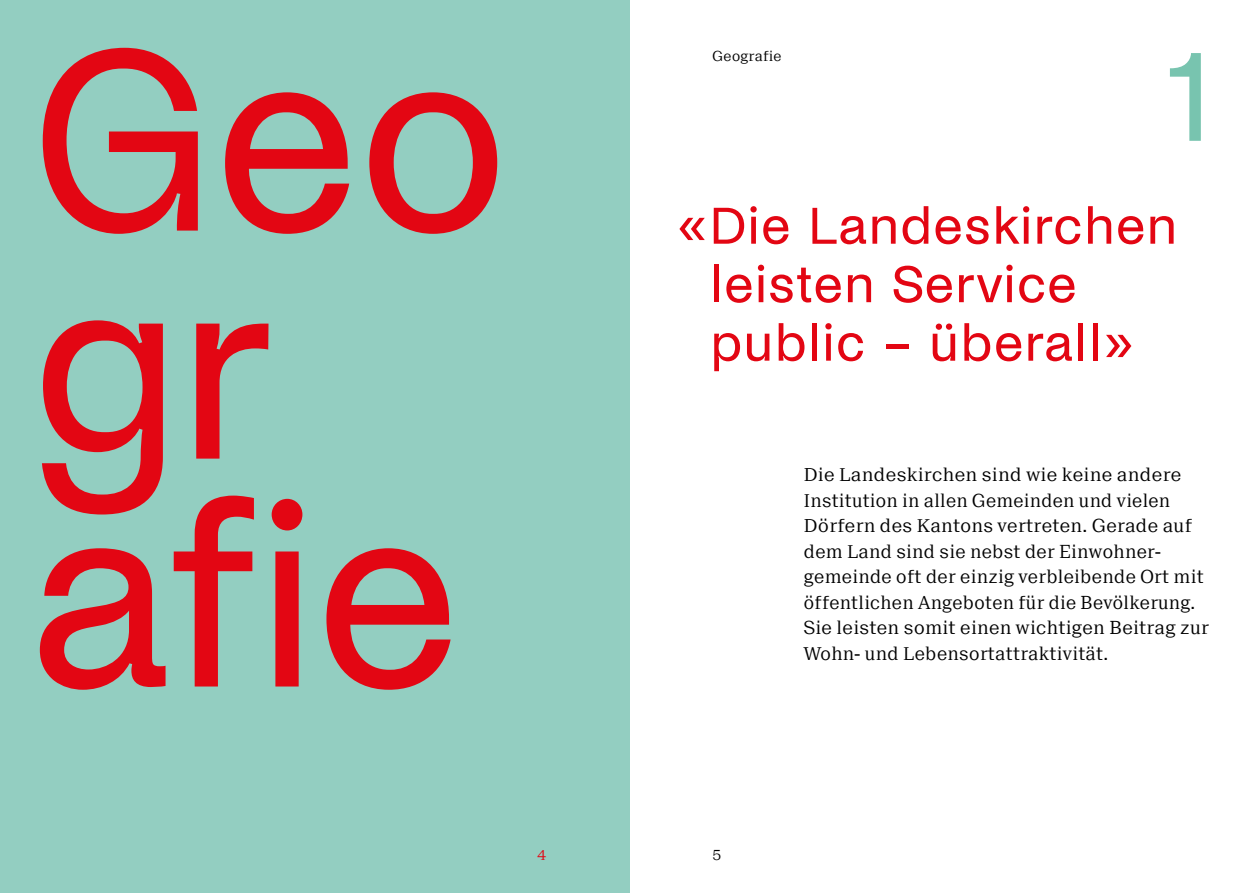
<style>
.page{position:relative;width:1259px;height:893px;background:#fff}
.page>*{position:absolute;margin:0;border:0;box-sizing:border-box;transform-origin:0 0}
.t1{font:270px/228px "Noi Grotesk";letter-spacing:-.005em;color:#e30613}
.t2{font:135px "Noi Grotesk";color:#78c4af}
.t3{font:54px/58.5px "Noi Grotesk";letter-spacing:.02em;color:#e30613}
.t4{font:300 19.5px/25.5px "Suisse BP Neue";letter-spacing:.02em;color:#000}
.t5{font:300 15px "Suisse BP Neue";letter-spacing:.02em;color:#000}
.t6{font:300 15px "Suisse BP Neue";color:#e30613}
.s1{font-family:"Acumin Variable Concept";font-size:57px}
</style>
<div class="page">
<div style="left:0;top:0;width:629px;height:893px;background:#93cec1"></div>
<h1 class="t1" style="left:30px;top:34px;width:481px">Geo gr afie</h1>
<p class="t5" style="left:712px;top:47px;width:71px">Geografie</p>
<h2 class="t2" style="left:1166px;top:20px;width:47px">1</h2>
<h3 class="t3" style="left:710px;top:198px;width:468px;text-indent:-34px"><span class="s1">«</span>Die Landeskirchen leisten Service public <span class="s1">–</span> überall<span class="s1">»</span></h3>
<p class="t4" style="left:804px;top:461px;width:406px">Die Landeskirchen sind wie keine andere Institution in allen Gemeinden und vielen Dörfern des Kantons vertreten. Gerade auf dem Land sind sie nebst der Einwohner&shy;gemeinde oft der einzig verbleibende Ort mit öffentlichen Angeboten für die Bevölkerung.<br>Sie leisten somit einen wichtigen Beitrag zur Wohn- und Lebensortattraktivität.</p>
<p class="t6" style="left:537px;top:845px;width:10px">4</p>
<p class="t5" style="left:712px;top:845px;width:10px">5</p>
</div>
